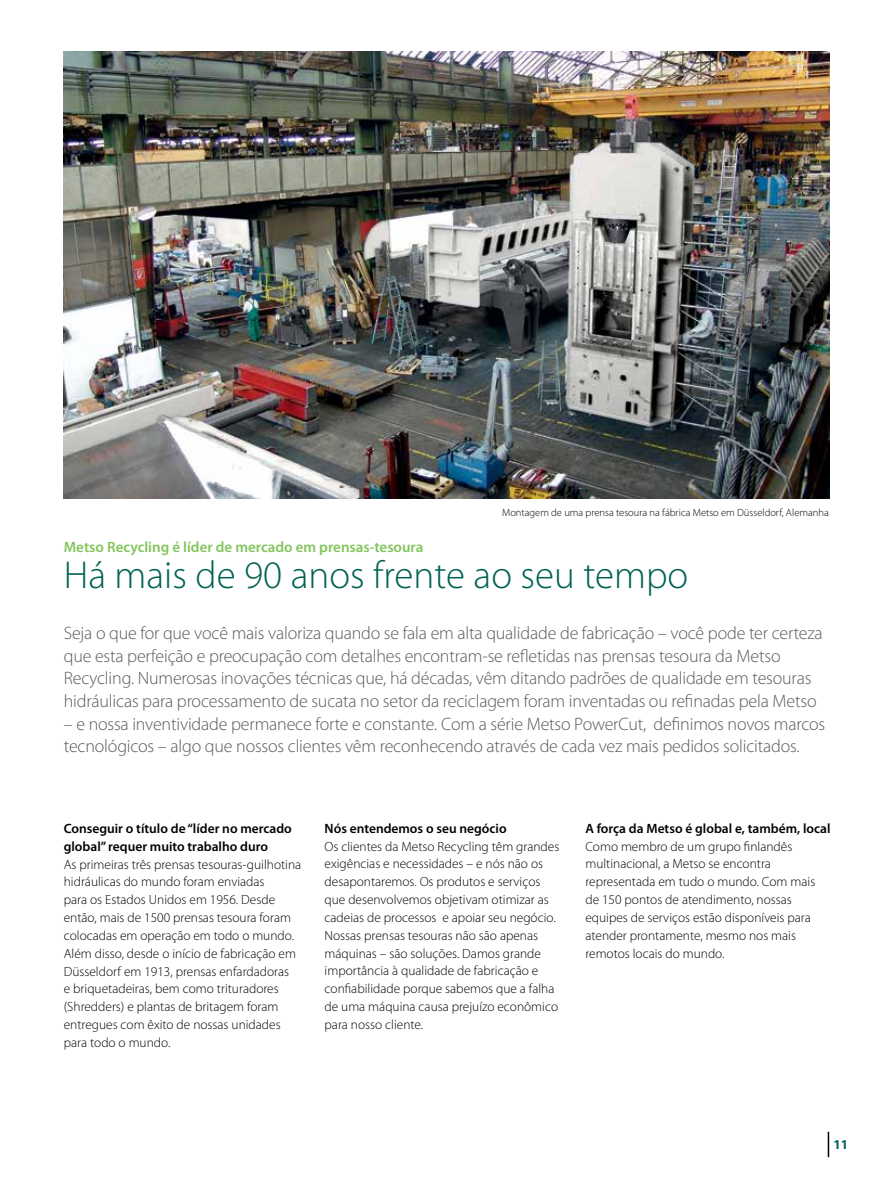
<style>
.page{position:relative;width:893px;height:1187px;background:#fff}
.page>*{position:absolute;margin:0;border:0;box-sizing:border-box;transform-origin:0 0}
.t1{font:300 39px "Myriad Pro";color:#006253}
.t2{font:300 18px/22.5px "Myriad Pro";letter-spacing:-.01em;color:#58595b}
.t3{font:600 15px "Myriad Pro";color:#82c55b}
.t4{font:600 13.5px/18px "Myriad Pro";color:#000}
.t5{font:700 13.5px "Myriad Pro";color:#006253}
.t6{font:300 13.35px/17.9px "Myriad Pro";color:#000}
.t7{font:300 10.5px "Myriad Pro";color:#000}
</style>
<div class="page">
<img style="left:64px;top:51px;width:765px;height:447px">
<svg style="left:828px;top:1131px;width:1px;height:26px"></svg>
<p class="t7" style="left:502px;top:506px;width:328px">Montagem de uma prensa tesoura na fábrica Metso em Düsseldorf, Alemanha</p>
<p class="t3" style="left:64px;top:537px;width:361px">Metso Recycling é líder de mercado em prensas-tesoura</p>
<h1 class="t1" style="left:64px;top:551px;width:626px">Há mais de 90 anos frente ao seu tempo</h1>
<p class="t2" style="left:64px;top:622px;width:760px">Seja o que for que você mais valoriza quando se fala em alta qualidade de fabricação – você pode ter certeza que esta perfeição e preocupação com detalhes encontram-se refletidas nas prensas tesoura da Metso Recycling. Numerosas inovações técnicas que, há décadas, vêm ditando padrões de qualidade em tesouras hidráulicas para processamento de sucata no setor da reciclagem foram inventadas ou refinadas pela Metso</p>
<h2 class="t2" style="left:64px;top:712px;width:763px">– e nossa inventividade permanece forte e constante. Com a série Metso PowerCut, definimos novos marcos tecnológicos – algo que nossos clientes vêm reconhecendo através de cada vez mais pedidos solicitados.</h2>
<p class="t4" style="left:64px;top:818px;width:230px">Conseguir o título de “líder no mercado global” requer muito trabalho duro</p>
<p class="t6" style="left:64px;top:855px;width:239px">As primeiras três prensas tesouras-guilhotina hidráulicas do mundo foram enviadas<br>para os Estados Unidos em 1956. Desde então, mais de 1500 prensas tesoura foram colocadas em operação em todo o mundo.<br>Além disso, desde o início de fabricação em Düsseldorf em 1913, prensas enfardadoras<br>e briquetadeiras, bem como trituradores (Shredders) e plantas de britagem foram entregues com êxito de nossas unidades para todo o mundo.</p>
<p class="t4" style="left:325px;top:818px;width:184px">Nós entendemos o seu negócio</p>
<p class="t6" style="left:325px;top:837px;width:236px">Os clientes da Metso Recycling têm grandes exigências e necessidades – e nós não os desapontaremos. Os produtos e serviços que desenvolvemos objetivam otimizar as cadeias de processos e apoiar seu negócio.<br>Nossas prensas tesouras não são apenas máquinas – são soluções. Damos grande importância à qualidade de fabricação e confiabilidade porque sabemos que a falha de uma máquina causa prejuízo econômico para nosso cliente.</p>
<p class="t4" style="left:585px;top:818px;width:247px">A força da Metso é global e, também, local</p>
<p class="t6" style="left:585px;top:837px;width:231px">Como membro de um grupo finlandês multinacional, a Metso se encontra representada em tudo o mundo. Com mais de 150 pontos de atendimento, nossas equipes de serviços estão disponíveis para atender prontamente, mesmo nos mais remotos locais do mundo.</p>
<p class="t5" style="left:833px;top:1135px;width:16px">11</p>
</div>
